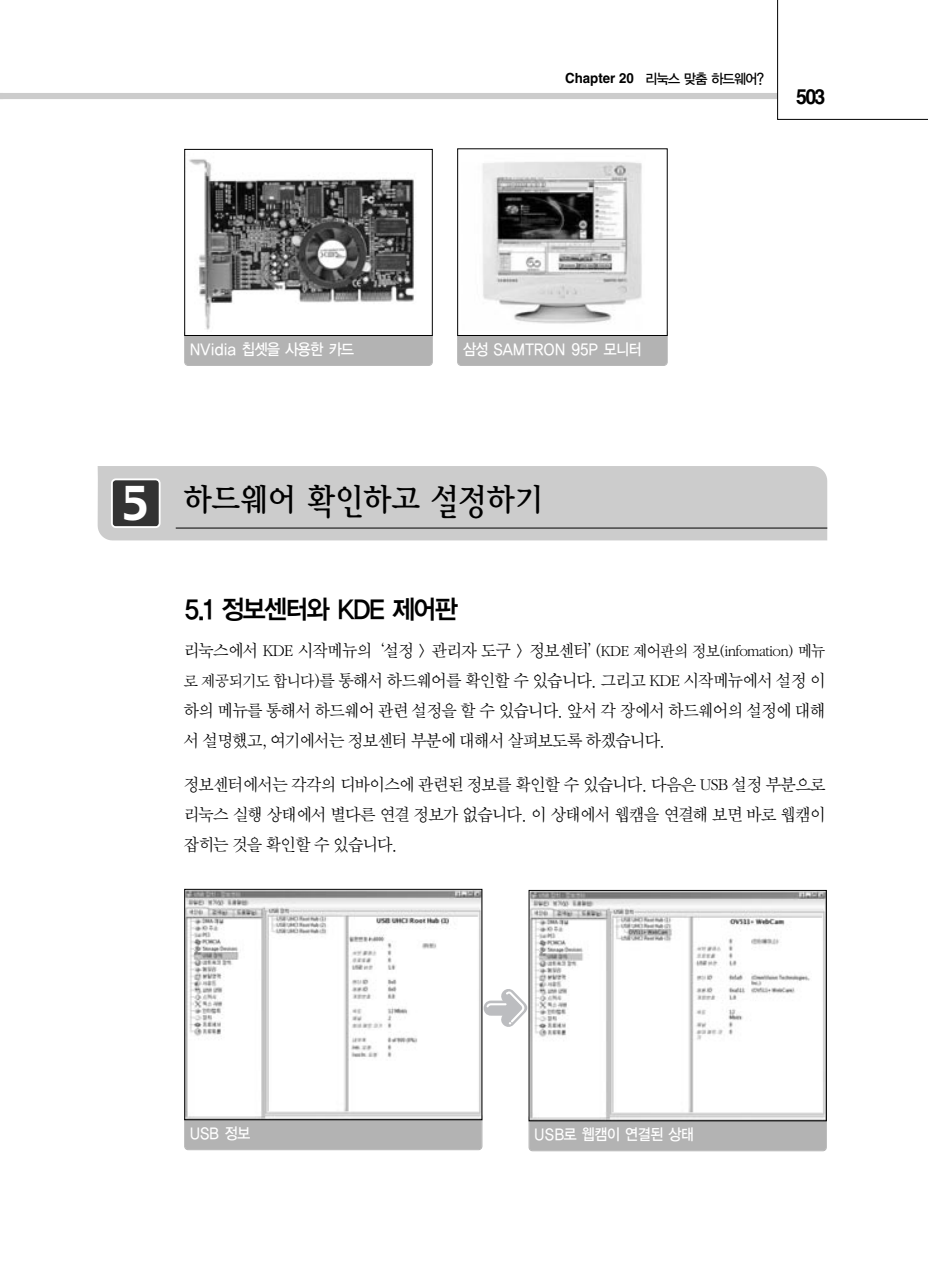
<style>
.page{position:relative;width:928px;height:1274px;background:#fff}
.page>*{position:absolute;margin:0;border:0;box-sizing:border-box;transform-origin:0 0}
.t1{font:35px "Y Mj O24";letter-spacing:-.105em;color:#000;scale:.9 1}
.t2{font:26.25px "YGO14";letter-spacing:-.14em;color:#000;scale:.95 1}
.t3{font:700 21px "Helvetica";color:#000;scale:.93 1}
.t4{font:18.03px/29.8px "Sand Sm";letter-spacing:-.035em;color:#000;text-align:justify;scale:.95 1}
.t5{font:15.75px "YGO13";letter-spacing:-.06em;color:#fff;scale:.9 1}
.t6{font:15.75px "YGO13";letter-spacing:-.085em;color:#fff;scale:.9 1}
.t7{font:15.75px "YGO13";letter-spacing:-.11em;color:#fff;scale:.9 1}
.t8{font:14px "YGO13";letter-spacing:-.15em;color:#000;scale:.95 1}
.s1{font-family:"Helvetica";font-weight:700}
.s2{font-family:"Gadget";font-size:45.5px;color:#fff}
.s3{font-size:16.62px}
</style>
<div class="page">
<div style="left:0;top:93px;width:777px;height:6px;background:#ccc"></div>
<svg style="left:777px;top:0;width:151px;height:120px"></svg>
<div style="left:185px;top:329px;width:247px;height:36px;background:#b3b3b3;border-radius:3px"></div>
<div style="left:184px;top:329px;width:248px;height:37px;border:1px solid #b3b3b3;border-radius:3px"></div>
<div style="left:185px;top:150px;width:247px;height:185px;background:#fff"></div>
<img style="left:189px;top:159px;width:225px;height:171px">
<div style="left:184px;top:149px;width:248px;height:187px;border:1px solid #000"></div>
<div style="left:458px;top:329px;width:209px;height:36px;background:#b3b3b3;border-radius:3px"></div>
<div style="left:457px;top:329px;width:210px;height:37px;border:1px solid #b3b3b3;border-radius:3px"></div>
<div style="left:458px;top:149px;width:209px;height:186px;background:#fff"></div>
<img style="left:482px;top:161px;width:160px;height:163px">
<div style="left:457px;top:149px;width:210px;height:187px;border:1px solid #000"></div>
<div style="left:98px;top:466px;width:729px;height:74px;background:#ccc"></div>
<div style="left:113px;top:480px;width:46px;height:46px;background:#333;border-radius:3px"></div>
<div style="left:111px;top:478px;width:49px;height:50px;border:2px solid #fff;border-radius:4px"></div>
<hr style="left:176px;top:528px;width:651px;height:1px;background:#000">
<div style="left:185px;top:1113px;width:296px;height:36px;background:#b3b3b3;border-radius:3px"></div>
<div style="left:184px;top:1113px;width:298px;height:37px;border:1px solid #b3b3b3;border-radius:3px"></div>
<img style="left:186px;top:891px;width:294px;height:227px">
<div style="left:184px;top:889px;width:298px;height:231px;border:1px solid #000"></div>
<div style="left:529px;top:1115px;width:297px;height:36px;background:#b3b3b3;border-radius:3px"></div>
<div style="left:529px;top:1114px;width:297px;height:37px;border:1px solid #b3b3b3;border-radius:3px"></div>
<img style="left:531px;top:892px;width:293px;height:227px">
<div style="left:529px;top:890px;width:297px;height:231px;border:1px solid #000"></div>
<svg style="left:483px;top:989px;width:45px;height:38px"></svg>
<p class="t8" style="left:565px;top:73px;width:212px"><span class="s1">Chapter 20</span> 리눅스 맞춤 하드웨어?</p>
<p class="t3" style="left:796px;top:89px;width:33px">503</p>
<p class="t6" style="left:189px;top:342px;width:185px">NVidia 칩셋을 사용한 카드</p>
<p class="t5" style="left:462px;top:342px;width:202px">삼성 SAMTRON 95P 모니터</p>
<h1 class="t1" style="left:121px;top:485px;width:472px"><span class="s2">5</span> 하드웨어 확인하고 설정하기</h1>
<h2 class="t2" style="left:184px;top:597px;width:291px">5.1 정보센터와 KDE 제어판</h2>
<p class="t4" style="left:184px;top:637px;width:677px">리눅스에서 KDE 시작메뉴의‘설정 &gt; 관리자 도구 &gt; 정보센터’(<span class="s3">KDE 제어판의 정보(infomation) 메뉴 로 제공되기도 합니다</span>)를 통해서 하드웨어를 확인할 수 있습니다. 그리고 KDE 시작메뉴에서 설정 이 하의 메뉴를 통해서 하드웨어 관련 설정을 할 수 있습니다. 앞서 각 장에서 하드웨어의 설정에 대해 서 설명했고, 여기에서는 정보센터 부분에 대해서 살펴보도록 하겠습니다.</p>
<p class="t4" style="left:184px;top:771px;width:677px">정보센터에서는 각각의 디바이스에 관련된 정보를 확인할 수 있습니다. 다음은 USB 설정 부분으로 리눅스 실행 상태에서 별다른 연결 정보가 없습니다. 이 상태에서 웹캠을 연결해 보면 바로 웹캠이 잡히는 것을 확인할 수 있습니다.</p>
<p class="t5" style="left:189px;top:1126px;width:70px">USB 정보</p>
<p class="t7" style="left:533px;top:1127px;width:180px">USB로 웹캠이 연결된 상태</p>
</div>
